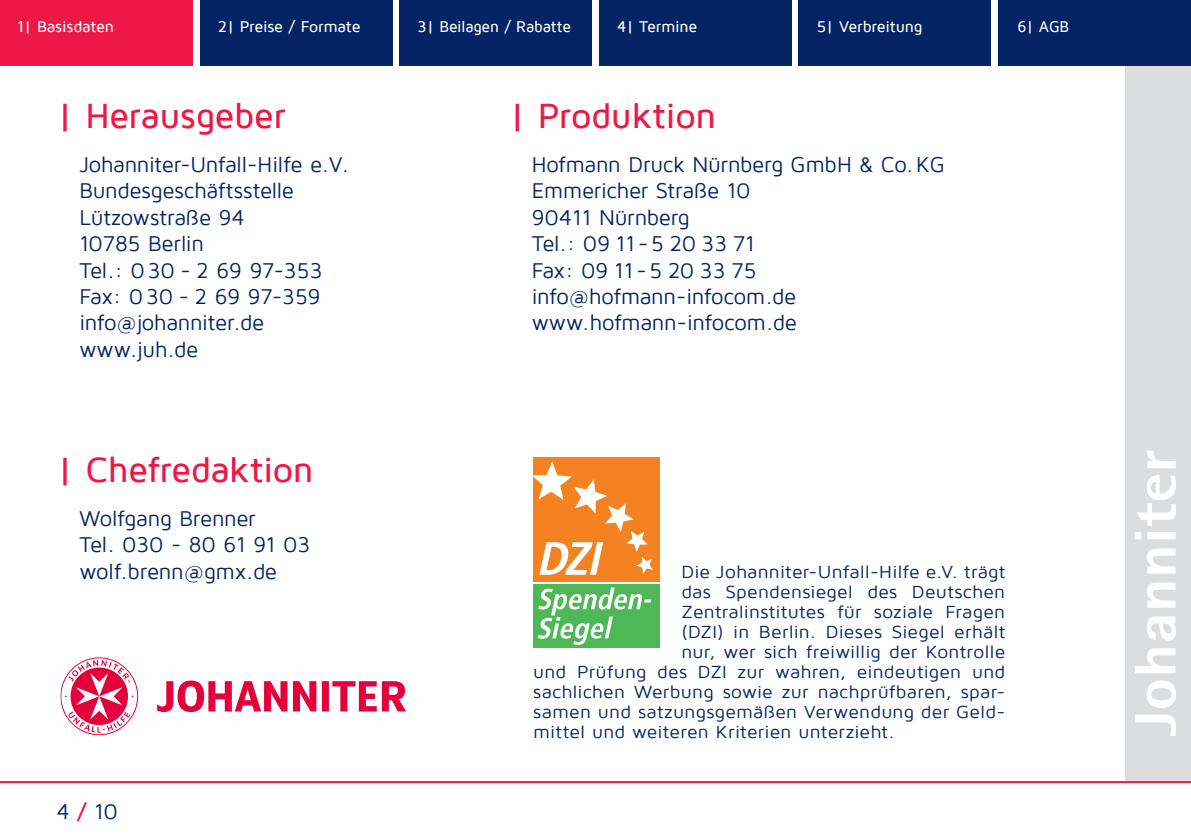
<style>
.page{position:relative;width:1191px;height:840px;background:#fff}
.page>*{position:absolute;margin:0;border:0;box-sizing:border-box;transform-origin:0 0}
.t1{font:800 59px "Rotis Sans Serif";color:#fff;scale:1.11 1}
.t2{font:500 36px "Maven Pro";letter-spacing:-.015em;color:#ed1846}
.t3{font:22px/26.4px "Maven Pro";letter-spacing:-.015em;color:#052465}
.t4{font:18px "Maven Pro";letter-spacing:.01em;color:#052465;scale:1.06 1}
.t5{font:500 16px "Maven Pro";letter-spacing:-.015em;color:#fff}
.s1{font-weight:700;color:#ed1846}
</style>
<div class="page">
<div style="left:1125px;top:0;width:66px;height:781px;background:#dcddde"></div>
<div style="left:399px;top:0;width:193px;height:65px;background:#052465"></div>
<div style="left:599px;top:0;width:192px;height:65px;background:#052465"></div>
<div style="left:798px;top:0;width:193px;height:66px;background:#052465"></div>
<div style="left:998px;top:0;width:193px;height:65px;background:#052465"></div>
<div style="left:200px;top:0;width:192px;height:65px;background:#052465"></div>
<hr style="left:0;top:780px;width:1191px;height:2px;background:#ed1846">
<div style="left:0;top:0;width:193px;height:65px;background:#ed1846"></div>
<svg style="left:60px;top:657px;width:346px;height:77px"></svg>
<div style="left:533px;top:456px;width:127px;height:125px;background:#f58220"></div>
<div style="left:533px;top:584px;width:127px;height:63px;background:#4eb857"></div>
<svg style="left:538px;top:587px;width:113px;height:57px"></svg>
<svg style="left:533px;top:461px;width:120px;height:113px"></svg>
<p class="t5" style="left:17px;top:19px;width:99px">1| Basisdaten</p>
<p class="t5" style="left:218px;top:19px;width:144px">2| Preise / Formate</p>
<p class="t5" style="left:417px;top:19px;width:155px">3| Beilagen / Rabatte</p>
<p class="t5" style="left:617px;top:19px;width:82px">4| Termine</p>
<p class="t5" style="left:816px;top:19px;width:107px">5| Verbreitung</p>
<p class="t5" style="left:1017px;top:19px;width:53px">6| AGB</p>
<h2 class="t2" style="left:57px;top:97px;width:230px">| Herausgeber</h2>
<p class="t3" style="left:79px;top:151px;width:271px">Johanniter-Unfall-Hilfe e.V.<br>Bundesgeschäftsstelle<br>Lützowstraße 94<br>10785 Berlin<br>Tel.: 030 - 2 69 97-353<br>Fax: 030 - 2 69 97-359 info@johanniter.de www.juh.de</p>
<h2 class="t2" style="left:57px;top:451px;width:259px">| Chefredaktion</h2>
<p class="t3" style="left:79px;top:505px;width:232px">Wolfgang Brenner<br>Tel. 030 - 80 61 91 03 wolf.brenn@gmx.de</p>
<p class="t3" style="left:57px;top:797px;width:63px">4 <span class="s1">/</span> 10</p>
<h2 class="t2" style="left:509px;top:97px;width:209px">| Produktion</h2>
<p class="t3" style="left:532px;top:151px;width:415px">Hofmann Druck Nürnberg GmbH &amp; Co.KG<br>Emmericher Straße 10<br>90411 Nürnberg<br>Tel.: 09 11 -5 20 33 71<br>Fax: 09 11 -5 20 33 75 info@hofmann-infocom.de www.hofmann-infocom.de</p>
<p class="t4" style="left:681px;top:562px;width:307px">Die Johanniter-Unfall-Hilfe e.V. trägt</p>
<p class="t4" style="left:681px;top:582px;width:307px">das Spendensiegel des Deutschen</p>
<p class="t4" style="left:681px;top:602px;width:307px">Zentralinstitutes für soziale Fragen</p>
<p class="t4" style="left:681px;top:622px;width:307px">(DZI) in Berlin. Dieses Siegel erhält</p>
<p class="t4" style="left:681px;top:642px;width:307px">nur, wer sich freiwillig der Kontrolle</p>
<p class="t4" style="left:533px;top:662px;width:447px">und Prüfung des DZI zur wahren, eindeutigen und</p>
<p class="t4" style="left:533px;top:682px;width:447px">sachlichen Werbung sowie zur nachprüfbaren, spar-</p>
<p class="t4" style="left:533px;top:702px;width:447px">samen und satzungsgemäßen Verwendung der Geld-</p>
<p class="t4" style="left:533px;top:722px;width:342px">mittel und weiteren Kriterien unterzieht.</p>
<h1 class="t1" style="left:1118px;top:735px;width:259px;rotate:-90deg">Johanniter</h1>
</div>
